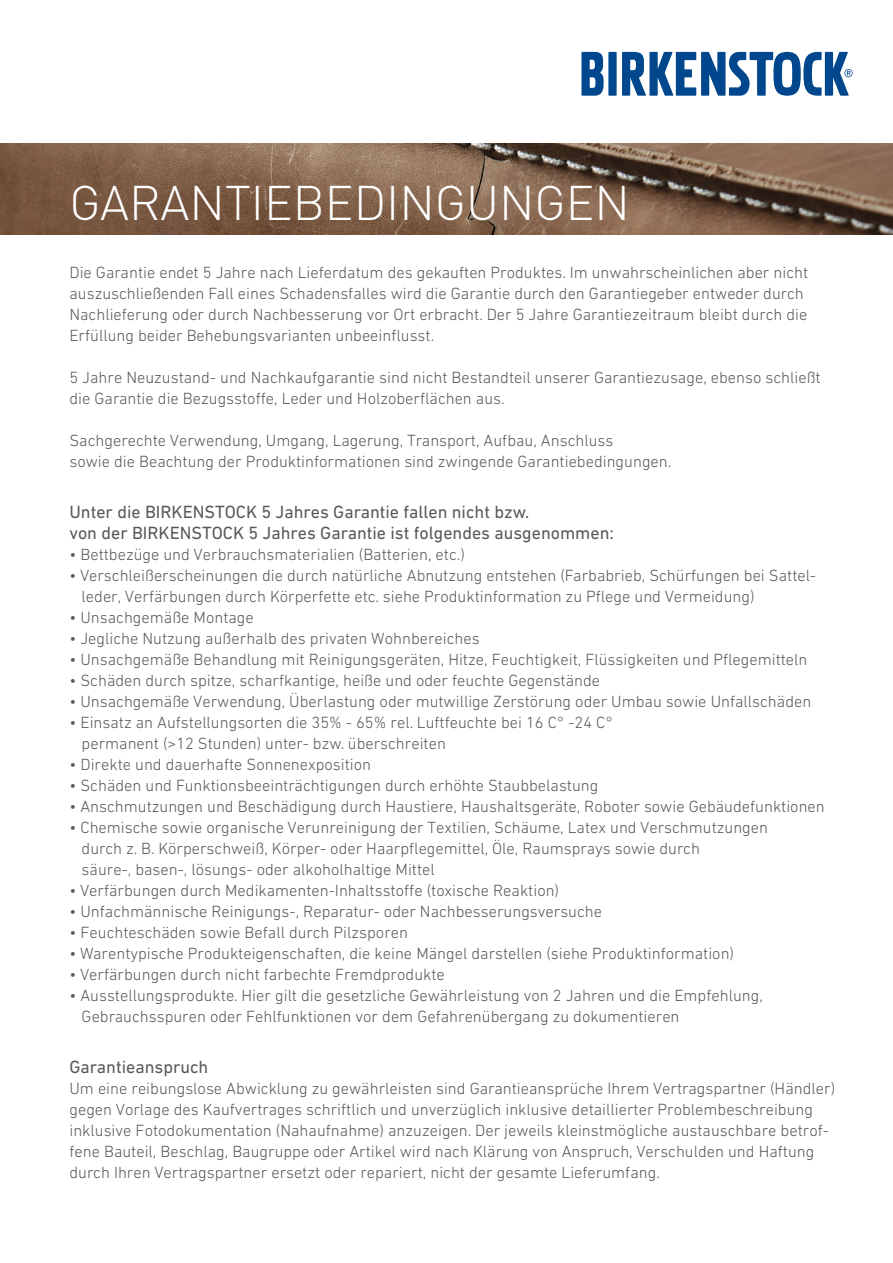
<style>
.page{position:relative;width:893px;height:1263px;background:#fff}
.page>*{position:absolute;margin:0;border:0;box-sizing:border-box;transform-origin:0 0}
.t1{font:300 48px "DIN";color:#fff}
.t2{font:18px/21px "DIN Next CYR";color:#57585a}
.t3{font:300 16.5px/21px "DIN Next CYR";color:#57585a}
</style>
<div class="page">
<img style="left:0;top:143px;width:893px;height:92px">
<div style="left:608px;top:52px;width:9px;height:44px;background:#01478d"></div>
<svg style="left:581px;top:52px;width:23px;height:44px"></svg>
<svg style="left:622px;top:52px;width:231px;height:44px"></svg>
<h1 class="t1" style="left:69px;top:174px;width:562px">GARANTIEBEDINGUNGEN</h1>
<p class="t3" style="left:69px;top:262px;width:740px">Die Garantie endet 5 Jahre nach Lieferdatum des gekauften Produktes. Im unwahrscheinlichen aber nicht auszuschließenden Fall eines Schadensfalles wird die Garantie durch den Garantiegeber entweder durch Nachlieferung oder durch Nachbesserung vor Ort erbracht. Der 5 Jahre Garantiezeitraum bleibt durch die Erfüllung beider Behebungsvarianten unbeeinflusst.</p>
<p class="t3" style="left:69px;top:367px;width:753px">5 Jahre Neuzustand- und Nachkaufgarantie sind nicht Bestandteil unserer Garantiezusage, ebenso schließt die Garantie die Bezugsstoffe, Leder und Holzoberflächen aus.</p>
<p class="t3" style="left:69px;top:430px;width:603px">Sachgerechte Verwendung, Umgang, Lagerung, Transport, Aufbau, Anschluss<br>sowie die Beachtung der Produktinformationen sind zwingende Garantiebedingungen.</p>
<p class="t2" style="left:69px;top:501px;width:546px">Unter die BIRKENSTOCK 5 Jahres Garantie fallen nicht bzw.<br>von der BIRKENSTOCK 5 Jahres Garantie ist folgendes ausgenommen:</p>
<p class="t3" style="left:69px;top:544px;width:397px">• Bettbezüge und Verbrauchsmaterialien (Batterien, etc.)</p>
<p class="t3" style="left:82px;top:565px;width:736px;text-indent:-12px">• Verschleißerscheinungen die durch natürliche Abnutzung entstehen (Farbabrieb, Schürfungen bei Sattel&shy;leder, Verfärbungen durch Körperfette etc. siehe Produktinformation zu Pflege und Vermeidung)</p>
<p class="t3" style="left:69px;top:607px;width:186px">• Unsachgemäße Montage</p>
<p class="t3" style="left:69px;top:628px;width:412px">• Jegliche Nutzung außerhalb des privaten Wohnbereiches</p>
<p class="t3" style="left:69px;top:649px;width:739px">• Unsachgemäße Behandlung mit Reinigungsgeräten, Hitze, Feuchtigkeit, Flüssigkeiten und Pflegemitteln</p>
<p class="t3" style="left:69px;top:670px;width:532px">• Schäden durch spitze, scharfkantige, heiße und oder feuchte Gegenstände</p>
<p class="t3" style="left:69px;top:691px;width:743px">• Unsachgemäße Verwendung, Überlastung oder mutwillige Zerstörung oder Umbau sowie Unfallschäden</p>
<p class="t3" style="left:82px;top:712px;width:533px;text-indent:-12px">• Einsatz an Aufstellungsorten die 35% - 65% rel. Luftfeuchte bei 16 C° -24 C° permanent (&gt;12 Stunden) unter- bzw. überschreiten</p>
<p class="t3" style="left:69px;top:754px;width:303px">• Direkte und dauerhafte Sonnenexposition</p>
<p class="t3" style="left:69px;top:775px;width:530px">• Schäden und Funktionsbeeinträchtigungen durch erhöhte Staubbelastung</p>
<p class="t3" style="left:69px;top:796px;width:757px">• Anschmutzungen und Beschädigung durch Haustiere, Haushaltsgeräte, Roboter sowie Gebäudefunktionen</p>
<p class="t3" style="left:82px;top:817px;width:688px;text-indent:-12px">• Chemische sowie organische Verunreinigung der Textilien, Schäume, Latex und Verschmutzungen durch z. B. Körperschweiß, Körper- oder Haarpflegemittel, Öle, Raumsprays sowie durch<br>säure-, basen-, lösungs- oder alkoholhaltige Mittel</p>
<p class="t3" style="left:69px;top:880px;width:491px">• Verfärbungen durch Medikamenten-Inhaltsstoffe (toxische Reaktion)</p>
<p class="t3" style="left:69px;top:901px;width:534px">• Unfachmännische Reinigungs-, Reparatur- oder Nachbesserungsversuche</p>
<p class="t3" style="left:69px;top:922px;width:340px">• Feuchteschäden sowie Befall durch Pilzsporen</p>
<p class="t3" style="left:69px;top:943px;width:666px">• Warentypische Produkteigenschaften, die keine Mängel darstellen (siehe Produktinformation)</p>
<p class="t3" style="left:69px;top:964px;width:377px">• Verfärbungen durch nicht farbechte Fremdprodukte</p>
<p class="t3" style="left:82px;top:985px;width:683px;text-indent:-12px">• Ausstellungsprodukte. Hier gilt die gesetzliche Gewährleistung von 2 Jahren und die Empfehlung,<br>Gebrauchsspuren oder Fehlfunktionen vor dem Gefahrenübergang zu dokumentieren</p>
<p class="t2" style="left:69px;top:1056px;width:140px">Garantieanspruch</p>
<p class="t3" style="left:69px;top:1078px;width:767px">Um eine reibungslose Abwicklung zu gewährleisten sind Garantieansprüche Ihrem Vertragspartner (Händler) gegen Vorlage des Kaufvertrages schriftlich und unverzüglich inklusive detaillierter Problembeschreibung inklusive Fotodokumentation (Nahaufnahme) anzuzeigen. Der jeweils kleinstmögliche austauschbare betrof&shy;fene Bauteil, Beschlag, Baugruppe oder Artikel wird nach Klärung von Anspruch, Verschulden und Haftung durch Ihren Vertragspartner ersetzt oder repariert, nicht der gesamte Lieferumfang.</p>
</div>
